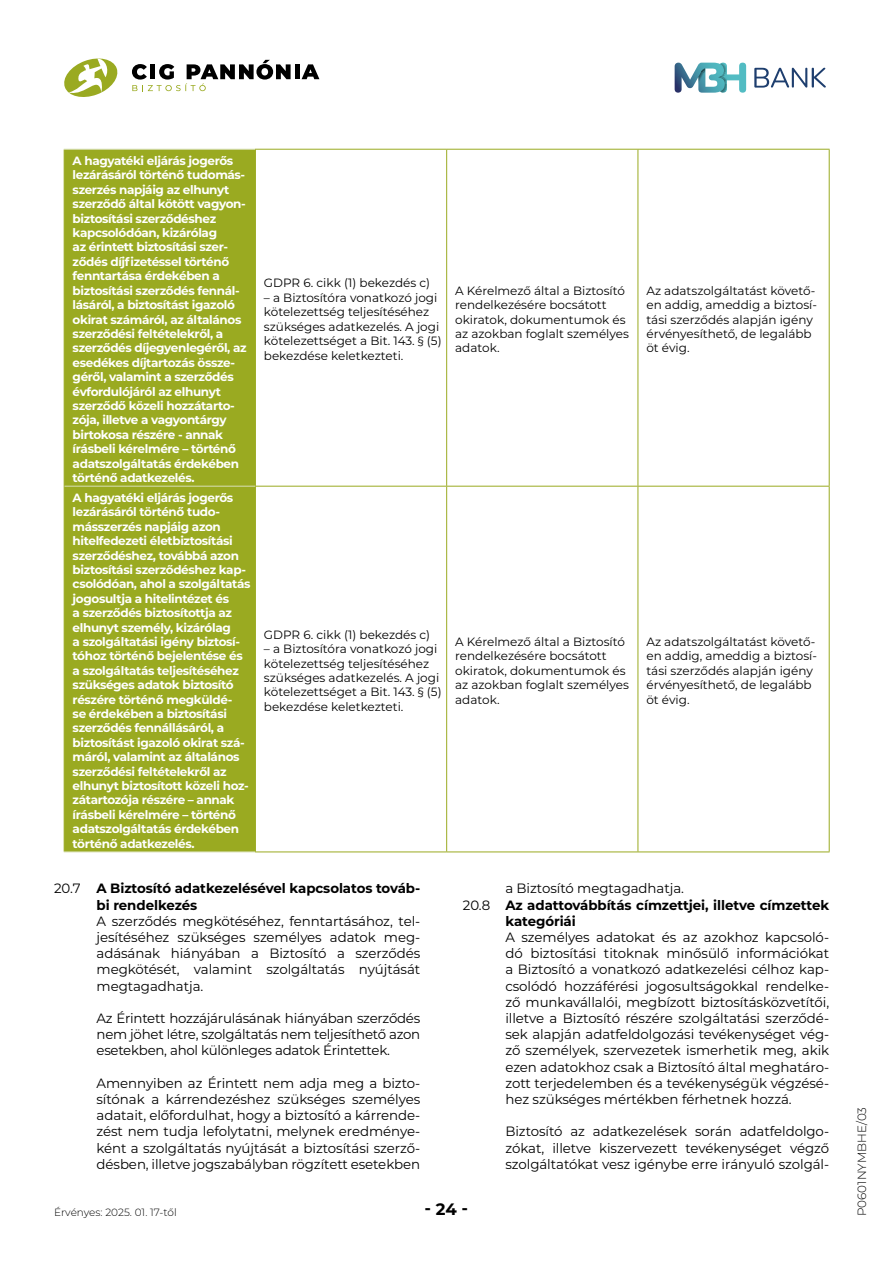
<style>
.page{position:relative;width:893px;height:1263px;background:#fff}
.page>*{position:absolute;margin:0;border:0;box-sizing:border-box;transform-origin:0 0}
.t1{font:700 16.5px "Montserrat";color:#000}
.t2{font:13.5px/16.2px "Montserrat";letter-spacing:-.005em;color:#000;text-align:justify}
.t3{font:700 13.5px/16.2px "Montserrat";letter-spacing:-.005em;color:#000}
.t4{font:700 12px/14.4px "Montserrat";letter-spacing:-.03em;color:#fff}
.t5{font:12px/14.4px "Montserrat";color:#000}
.t6{font:300 12px "Montserrat";color:#000}
.t7{font:300 10.5px "Montserrat";color:#000}
.s1{font-weight:400}
</style>
<div class="page">
<div style="left:295px;top:64px;width:5px;height:15px;background:#000"></div>
<svg style="left:302px;top:64px;width:17px;height:15px"></svg>
<svg style="left:64px;top:58px;width:54px;height:39px"></svg>
<svg style="left:132px;top:60px;width:159px;height:31px"></svg>
<svg style="left:675px;top:63px;width:71px;height:30px"></svg>
<svg style="left:754px;top:68px;width:72px;height:20px"></svg>
<div style="left:65px;top:150px;width:190px;height:701px;background:#9aaa21"></div>
<hr style="left:255px;top:149px;width:192px;height:1px;background:#9aaa21">
<hr style="left:255px;top:150px;width:1px;height:336px;background:#9aaa21">
<hr style="left:447px;top:149px;width:191px;height:1px;background:#9aaa21">
<hr style="left:446px;top:150px;width:1px;height:336px;background:#9aaa21">
<hr style="left:638px;top:149px;width:192px;height:1px;background:#9aaa21">
<hr style="left:638px;top:150px;width:1px;height:336px;background:#9aaa21">
<hr style="left:829px;top:150px;width:1px;height:336px;background:#9aaa21">
<hr style="left:255px;top:486px;width:192px;height:1px;background:#9aaa21">
<hr style="left:255px;top:486px;width:1px;height:365px;background:#9aaa21">
<hr style="left:447px;top:486px;width:191px;height:1px;background:#9aaa21">
<hr style="left:446px;top:486px;width:1px;height:365px;background:#9aaa21">
<hr style="left:638px;top:486px;width:192px;height:1px;background:#9aaa21">
<hr style="left:638px;top:486px;width:1px;height:365px;background:#9aaa21">
<hr style="left:829px;top:486px;width:1px;height:365px;background:#9aaa21">
<hr style="left:255px;top:851px;width:192px;height:1px;background:#9aaa21">
<hr style="left:447px;top:851px;width:191px;height:1px;background:#9aaa21">
<hr style="left:638px;top:851px;width:192px;height:1px;background:#9aaa21">
<hr style="left:64px;top:150px;width:1px;height:336px;background:#9aaa21">
<hr style="left:64px;top:486px;width:1px;height:365px;background:#9aaa21">
<hr style="left:64px;top:149px;width:191px;height:1px;background:#d9e0b5">
<hr style="left:65px;top:486px;width:190px;height:1px;background:#d9e0b5">
<hr style="left:64px;top:851px;width:191px;height:1px;background:#d9e0b5">
<p class="t4" style="left:73px;top:153px;width:175px">A hagyatéki eljárás jogerős lezárásáról történő tudomás&shy;szerzés napjáig az elhunyt szerződő által kötött vagyon&shy;biztosítási szerződéshez kapcsolódóan, kizárólag<br>az érintett biztosítási szer&shy;ződés díjfizetéssel történő fenntartása érdekében a biztosítási szerződés fennál&shy;lásáról, a biztosítást igazoló okirat számáról, az általános szerződési feltételekről, a szerződés díjegyenlegéről, az esedékes díjtartozás össze&shy;géről, valamint a szerződés évfordulójáról az elhunyt szerződő közeli hozzátarto&shy;zója, illetve a vagyontárgy birtokosa részére - annak írásbeli kérelmére – történő adatszolgáltatás érdekében történő adatkezelés.</p>
<p class="t4" style="left:73px;top:490px;width:179px">A hagyatéki eljárás jogerős lezárásáról történő tudo&shy;másszerzés napjáig azon hitelfedezeti életbiztosítási szerződéshez, továbbá azon biztosítási szerződéshez kap&shy;csolódóan, ahol a szolgáltatás jogosultja a hitelintézet és<br>a szerződés biztosítottja az elhunyt személy, kizárólag<br>a szolgáltatási igény biztosí&shy;tóhoz történő bejelentése és a szolgáltatás teljesítéséhez szükséges adatok biztosító részére történő megküldé-<br>se érdekében a biztosítási szerződés fennállásáról, a biztosítást igazoló okirat szá&shy;máról, valamint az általános szerződési feltételekről az elhunyt biztosított közeli hoz&shy;zátartozója részére – annak írásbeli kérelmére – történő adatszolgáltatás érdekében történő adatkezelés.</p>
<p class="t5" style="left:264px;top:276px;width:168px">GDPR 6. cikk (1) bekezdés c)</p>
<p class="t5" style="left:264px;top:290px;width:179px">– a Biztosítóra vonatkozó jogi kötelezettség teljesítéséhez szükséges adatkezelés. A jogi kötelezettséget a Bit. 143. § (5) bekezdése keletkezteti.</p>
<p class="t5" style="left:455px;top:283px;width:175px">A Kérelmező által a Biztosító rendelkezésére bocsátott okiratok, dokumentumok és az azokban foglalt személyes adatok.</p>
<p class="t5" style="left:646px;top:283px;width:172px">Az adatszolgáltatást követő&shy;en addig, ameddig a biztosí&shy;tási szerződés alapján igény érvényesíthető, de legalább öt évig.</p>
<p class="t5" style="left:264px;top:627px;width:168px">GDPR 6. cikk (1) bekezdés c)</p>
<p class="t5" style="left:264px;top:641px;width:179px">– a Biztosítóra vonatkozó jogi kötelezettség teljesítéséhez szükséges adatkezelés. A jogi kötelezettséget a Bit. 143. § (5) bekezdése keletkezteti.</p>
<p class="t5" style="left:455px;top:634px;width:175px">A Kérelmező által a Biztosító rendelkezésére bocsátott okiratok, dokumentumok és az azokban foglalt személyes adatok.</p>
<p class="t5" style="left:646px;top:634px;width:172px">Az adatszolgáltatást követő&shy;en addig, ameddig a biztosí&shy;tási szerződés alapján igény érvényesíthető, de legalább öt évig.</p>
<p class="t3" style="left:97px;top:880px;width:325px;text-indent:-43px"><span class="s1">20.7</span> A Biztosító adatkezelésével kapcsolatos továb&shy;bi rendelkezés</p>
<p class="t2" style="left:97px;top:912px;width:325px">A szerződés megkötéséhez, fenntartásához, tel&shy;jesítéséhez szükséges személyes adatok meg&shy;adásának hiányában a Biztosító a szerződés megkötését, valamint szolgáltatás nyújtását megtagadhatja.</p>
<p class="t2" style="left:97px;top:1009px;width:325px">Az Érintett hozzájárulásának hiányában szerződés nem jöhet létre, szolgáltatás nem teljesíthető azon esetekben, ahol különleges adatok Érintettek.</p>
<p class="t2" style="left:97px;top:1074px;width:325px">Amennyiben az Érintett nem adja meg a bizto&shy;sítónak a kárrendezéshez szükséges személyes adatait, előfordulhat, hogy a biztosító a kárrende&shy;zést nem tudja lefolytatni, melynek eredménye&shy;ként a szolgáltatás nyújtását a biztosítási szerző&shy;désben, illetve jogszabályban rögzített esetekben</p>
<p class="t2" style="left:505px;top:880px;width:180px">a Biztosító megtagadhatja.</p>
<p class="t3" style="left:463px;top:896px;width:368px"><span class="s1">20.8</span> Az adattovábbítás címzettjei, illetve címzettek</p>
<p class="t3" style="left:505px;top:912px;width:72px">kategóriái</p>
<p class="t2" style="left:505px;top:928px;width:325px">A személyes adatokat és az azokhoz kapcsoló&shy;dó biztosítási titoknak minősülő információkat a Biztosító a vonatkozó adatkezelési célhoz kap&shy;csolódó hozzáférési jogosultságokkal rendelke&shy;ző munkavállalói, megbízott biztosításközvetítői, illetve a Biztosító részére szolgáltatási szerződé&shy;sek alapján adatfeldolgozási tevékenységet vég&shy;ző személyek, szervezetek ismerhetik meg, akik ezen adatokhoz csak a Biztosító által meghatáro&shy;zott terjedelemben és a tevékenységük végzésé&shy;hez szükséges mértékben férhetnek hozzá.</p>
<p class="t2" style="left:505px;top:1123px;width:325px">Biztosító az adatkezelések során adatfeldolgo&shy;zókat, illetve kiszervezett tevékenységet végző szolgáltatókat vesz igénybe erre irányuló szolgál-</p>
<p class="t7" style="left:54px;top:1205px;width:124px">Érvényes: 2025. 01. 17-től</p>
<h1 class="t1" style="left:425px;top:1197px;width:45px">- 24 -</h1>
<p class="t6" style="left:854px;top:1216px;width:111px;rotate:-90deg">P0601NYMBHE/03</p>
</div>
